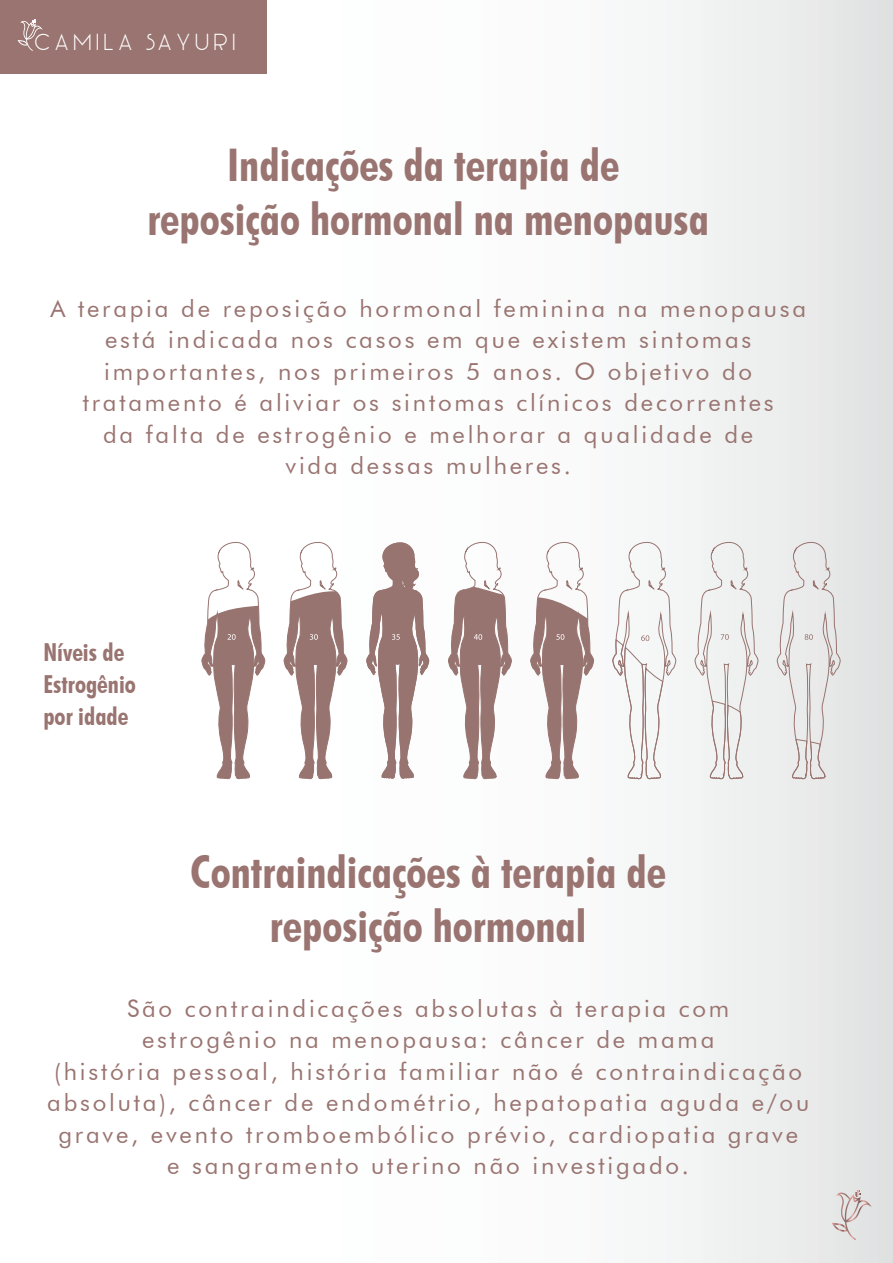
<style>
.page{position:relative;width:893px;height:1263px;background:#fff}
.page>*{position:absolute;margin:0;border:0;box-sizing:border-box;transform-origin:0 0}
.t1{font:700 condensed 45px/54px "Futura BT";color:#997470;text-align:center}
.t2{font:700 condensed 24.75px/32px "Futura BT";color:#997470}
.t3{font:24px/31.5px "Futura BT";letter-spacing:.115em;color:#997470;text-align:center}
.t4{font:22.2px "MANIFESTO";letter-spacing:.1em;color:#fff}
</style>
<div class="page">
<div style="left:0;top:1px;width:893px;height:1262px;background:linear-gradient(to right,#fff,#ebeded)"></div>
<div style="left:0;top:0;width:266px;height:73px;background:#997470"></div>
<svg style="left:18px;top:19px;width:25px;height:32px"></svg>
<svg style="left:530px;top:541px;width:64px;height:241px"></svg>
<svg style="left:201px;top:541px;width:64px;height:241px"></svg>
<svg style="left:284px;top:541px;width:63px;height:241px"></svg>
<svg style="left:366px;top:542px;width:63px;height:238px"></svg>
<svg style="left:448px;top:541px;width:64px;height:241px"></svg>
<svg style="left:612px;top:541px;width:64px;height:241px"></svg>
<svg style="left:695px;top:541px;width:63px;height:241px"></svg>
<svg style="left:777px;top:541px;width:63px;height:241px;background:#e1dede"></svg>
<svg style="left:832px;top:1190px;width:40px;height:50px;background:#dbd4d4"></svg>
<p class="t4" style="left:33px;top:34px;width:205px">CAMILA SAYURI</p>
<h1 class="t1" style="left:147px;top:138px;width:563px">Indicações da terapia de<br>reposição hormonal na menopausa</h1>
<p class="t3" style="left:50px;top:292px;width:757px">A terapia de reposição hormonal feminina na menopausa está indicada nos casos em que existem sintomas importantes, nos primeiros 5 anos. O objetivo do tratamento é aliviar os sintomas clínicos decorrentes<br>da falta de estrogênio e melhorar a qualidade de<br>vida dessas mulheres.</p>
<p class="t2" style="left:43px;top:636px;width:94px">Níveis de<br>Estrogênio por idade</p>
<h1 class="t1" style="left:190px;top:845px;width:477px">Contraindicações à terapia de reposição hormonal</h1>
<p class="t3" style="left:47px;top:992px;width:763px">São contraindicações absolutas à terapia com<br>estrogênio na menopausa: câncer de mama<br>(história pessoal, história familiar não é contraindicação absoluta), câncer de endométrio, hepatopatia aguda e/ou grave, evento tromboembólico prévio, cardiopatia grave<br>e sangramento uterino não investigado.</p>
</div>
